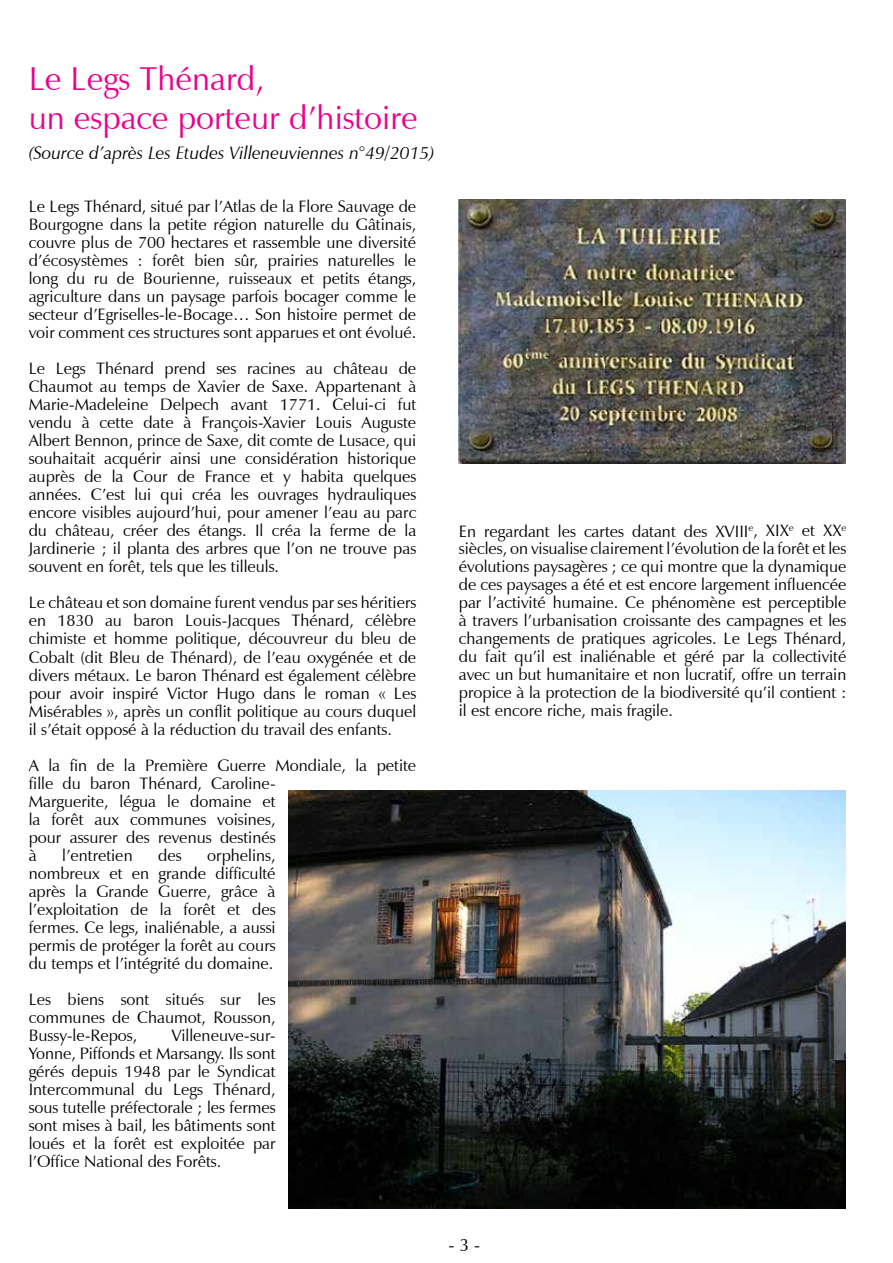
<style>
.page{position:relative;width:893px;height:1263px;background:#fff}
.page>*{position:absolute;margin:0;border:0;box-sizing:border-box;transform-origin:0 0}
.t1{font:33px/39.6px "Zapf Humanist 601 BT";color:#ec008c}
.t2{font:italic 18px "Zapf Humanist 601 BT";color:#000}
.t3{font:18px "Zapf Humanist 601 BT";color:#000}
.t4{font:16.5px/18px "Zapf Humanist 601 BT";color:#000;text-align:justify}
</style>
<div class="page">
<img style="left:288px;top:791px;width:558px;height:417px">
<img style="left:459px;top:200px;width:387px;height:263px">
<h1 class="t1" style="left:29px;top:59px;width:391px">Le Legs Thénard,<br>un espace porteur d’histoire</h1>
<p class="t2" style="left:29px;top:142px;width:407px">(Source d’après Les Etudes Villeneuviennes n°49/2015)</p>
<p class="t4" style="left:29px;top:198px;width:389px">Le Legs Thénard, situé par l’Atlas de la Flore Sauvage de Bourgogne dans la petite région naturelle du Gâtinais, couvre plus de 700 hectares et rassemble une diversité d’écosystèmes : forêt bien sûr, prairies naturelles le long du ru de Bourienne, ruisseaux et petits étangs, agriculture dans un paysage parfois bocager comme le secteur d’Egriselles-le-Bocage… Son histoire permet de voir comment ces structures sont apparues et ont évolué.</p>
<p class="t4" style="left:29px;top:360px;width:389px">Le Legs Thénard prend ses racines au château de Chaumot au temps de Xavier de Saxe. Appartenant à Marie-Madeleine Delpech avant 1771. Celui-ci fut vendu à cette date à François-Xavier Louis Auguste Albert Bennon, prince de Saxe, dit comte de Lusace, qui souhaitait acquérir ainsi une considération historique auprès de la Cour de France et y habita quelques années. C’est lui qui créa les ouvrages hydrauliques encore visibles aujourd’hui, pour amener l’eau au parc du château, créer des étangs. Il créa la ferme de la Jardinerie ; il planta des arbres que l’on ne trouve pas souvent en forêt, tels que les tilleuls.</p>
<p class="t4" style="left:29px;top:594px;width:389px">Le château et son domaine furent vendus par ses héritiers en 1830 au baron Louis-Jacques Thénard, célèbre chimiste et homme politique, découvreur du bleu de Cobalt (dit Bleu de Thénard), de l’eau oxygénée et de divers métaux. Le baron Thénard est également célèbre pour avoir inspiré Victor Hugo dans le roman « Les Misérables », après un conflit politique au cours duquel il s’était opposé à la réduction du travail des enfants.</p>
<p class="t4" style="left:29px;top:756px;width:389px;text-align:left">A la fin de la Première Guerre Mondiale, la petite fille du baron Thénard, Caroline-<br>Marguerite, légua le domaine et<br>la forêt aux communes voisines,<br>pour assurer des revenus destinés<br>à</p>
<p class="t4" style="left:29px;top:846px;width:248px;text-indent:179px">orphelins, nombreux et en grande difficulté après la Grande Guerre, grâce à l’exploitation de la forêt et des fermes. Ce legs, inaliénable, a aussi permis de protéger la forêt au cours du temps et l’intégrité du domaine.</p>
<p class="t4" style="left:29px;top:990px;width:248px">Les biens sont situés sur les communes de Chaumot, Rousson, Bussy-le-Repos,</p>
<p class="t4" style="left:62px;top:846px;width:72px">l’entretien</p>
<p class="t4" style="left:158px;top:846px;width:25px">des</p>
<p class="t4" style="left:29px;top:1026px;width:248px;text-indent:143px">Villeneuve-sur-Yonne, Piffonds et Marsangy. Ils sont gérés depuis 1948 par le Syndicat Intercommunal du Legs Thénard, sous tutelle préfectorale ; les fermes sont mises à bail, les bâtiments sont loués et la forêt est exploitée par l’Office National des Forêts.</p>
<p class="t4" style="left:459px;top:522px;width:389px">En regardant les cartes datant des XVIII<sup>e</sup>, XIX<sup>e</sup> et XX<sup>e </sup>siècles, on visualise clairement l’évolution de la forêt et les évolutions paysagères ; ce qui montre que la dynamique de ces paysages a été et est encore largement influencée par l’activité humaine. Ce phénomène est perceptible à travers l’urbanisation croissante des campagnes et les changements de pratiques agricoles. Le Legs Thénard, du fait qu’il est inaliénable et géré par la collectivité avec un but humanitaire et non lucratif, offre un terrain propice à la protection de la biodiversité qu’il contient : il est encore riche, mais fragile.</p>
<p class="t3" style="left:448px;top:1234px;width:33px">- 3 -</p>
</div>
